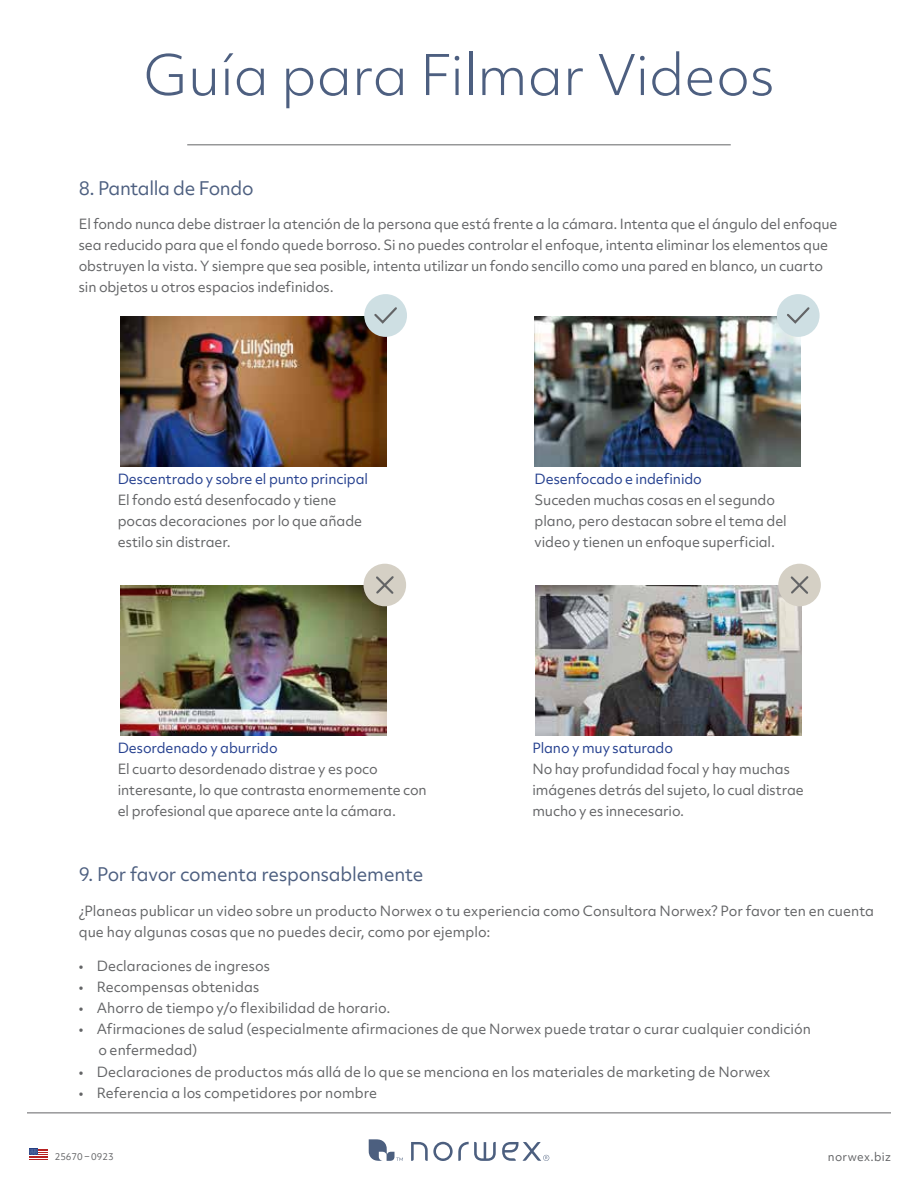
<style>
.page{position:relative;width:918px;height:1188px;background:#fff}
.page>*{position:absolute;margin:0;border:0;box-sizing:border-box;transform-origin:0 0}
.t1{font:300 54px "Objektiv Mk 2";color:#4d5f80}
.t2{font:18px "Objektiv Mk 2";letter-spacing:-.015em;color:#4d5f80}
.t3{font:13.5px/21px "Objektiv Mk 2";letter-spacing:-.005em;color:#636466}
.t4{font:13.5px "Objektiv Mk 2";letter-spacing:-.01em;color:#25408f}
.t5{font:11.25px "Objektiv Mk 2";letter-spacing:.03em;color:#636466}
.t6{font:9px "Objektiv Mk 2";color:#636466}
</style>
<div class="page">
<svg style="left:411px;top:1142px;width:85px;height:19px"></svg>
<svg style="left:502px;top:1142px;width:47px;height:19px"></svg>
<svg style="left:369px;top:1139px;width:34px;height:22px"></svg>
<hr style="left:27px;top:1113px;width:864px;height:1px;background:#636466">
<hr style="left:187px;top:145px;width:544px;height:1px;background:#636466">
<img style="left:120px;top:316px;width:267px;height:150px">
<img style="left:535px;top:316px;width:266px;height:150px">
<div style="left:364px;top:294px;width:43px;height:43px;background:#cedfe3;border-radius:50%"></div>
<svg style="left:374px;top:307px;width:23px;height:17px"></svg>
<div style="left:777px;top:294px;width:43px;height:43px;background:#cedfe3;border-radius:50%"></div>
<svg style="left:787px;top:307px;width:23px;height:17px"></svg>
<img style="left:120px;top:586px;width:267px;height:149px">
<img style="left:535px;top:586px;width:266px;height:149px">
<div style="left:364px;top:564px;width:42px;height:42px;background:#d5d0c5;border-radius:50%"></div>
<svg style="left:376px;top:576px;width:18px;height:18px"></svg>
<div style="left:778px;top:564px;width:43px;height:42px;background:#d5d0c5;border-radius:50%"></div>
<svg style="left:790px;top:576px;width:19px;height:18px"></svg>
<svg style="left:29px;top:1149px;width:19px;height:11px"></svg>
<h1 class="t1" style="left:143px;top:38px;width:633px">Guía para Filmar Videos</h1>
<h2 class="t2" style="left:79px;top:175px;width:176px">8. Pantalla de Fondo</h2>
<p class="t3" style="left:79px;top:213px;width:760px">El fondo nunca debe distraer la atención de la persona que está frente a la cámara. Intenta que el ángulo del enfoque sea reducido para que el fondo quede borroso. Si no puedes controlar el enfoque, intenta eliminar los elementos que obstruyen la vista. Y siempre que sea posible, intenta utilizar un fondo sencillo como una pared en blanco, un cuarto sin objetos u otros espacios indefinidos.</p>
<p class="t4" style="left:118px;top:469px;width:252px">Descentrado y sobre el punto principal</p>
<p class="t3" style="left:118px;top:489px;width:246px">El fondo está desenfocado y tiene pocas decoraciones por lo que añade estilo sin distraer.</p>
<p class="t4" style="left:118px;top:739px;width:161px">Desordenado y aburrido</p>
<p class="t3" style="left:118px;top:758px;width:311px">El cuarto desordenado distrae y es poco interesante, lo que contrasta enormemente con el profesional que aparece ante la cámara.</p>
<p class="t4" style="left:535px;top:469px;width:169px">Desenfocado e indefinido</p>
<p class="t3" style="left:535px;top:489px;width:254px">Suceden muchas cosas en el segundo plano, pero destacan sobre el tema del video y tienen un enfoque superficial.</p>
<p class="t4" style="left:532px;top:739px;width:142px">Plano y muy saturado</p>
<p class="t3" style="left:532px;top:758px;width:273px">No hay profundidad focal y hay muchas imágenes detrás del sujeto, lo cual distrae mucho y es innecesario.</p>
<h2 class="t2" style="left:79px;top:862px;width:346px">9. Por favor comenta responsablemente</h2>
<p class="t3" style="left:79px;top:900px;width:797px">¿Planeas publicar un video sobre un producto Norwex o tu experiencia como Consultora Norwex? Por favor ten en cuenta que hay algunas cosas que no puedes decir, como por ejemplo:</p>
<p class="t3" style="left:79px;top:956px;width:193px">• Declaraciones de ingresos</p>
<p class="t3" style="left:79px;top:977px;width:182px">• Recompensas obtenidas</p>
<p class="t3" style="left:79px;top:998px;width:313px">• Ahorro de tiempo y/o flexibilidad de horario.</p>
<p class="t3" style="left:98px;top:1019px;width:714px;text-indent:-19px">• Afirmaciones de salud (especialmente afirmaciones de que Norwex puede tratar o curar cualquier condición o enfermedad)</p>
<p class="t3" style="left:79px;top:1061px;width:693px">• Declaraciones de productos más allá de lo que se menciona en los materiales de marketing de Norwex</p>
<p class="t3" style="left:79px;top:1082px;width:300px">• Referencia a los competidores por nombre</p>
<p class="t6" style="left:55px;top:1151px;width:60px">25670 – 0923</p>
<p class="t5" style="left:828px;top:1149px;width:65px">norwex.biz</p>
</div>
